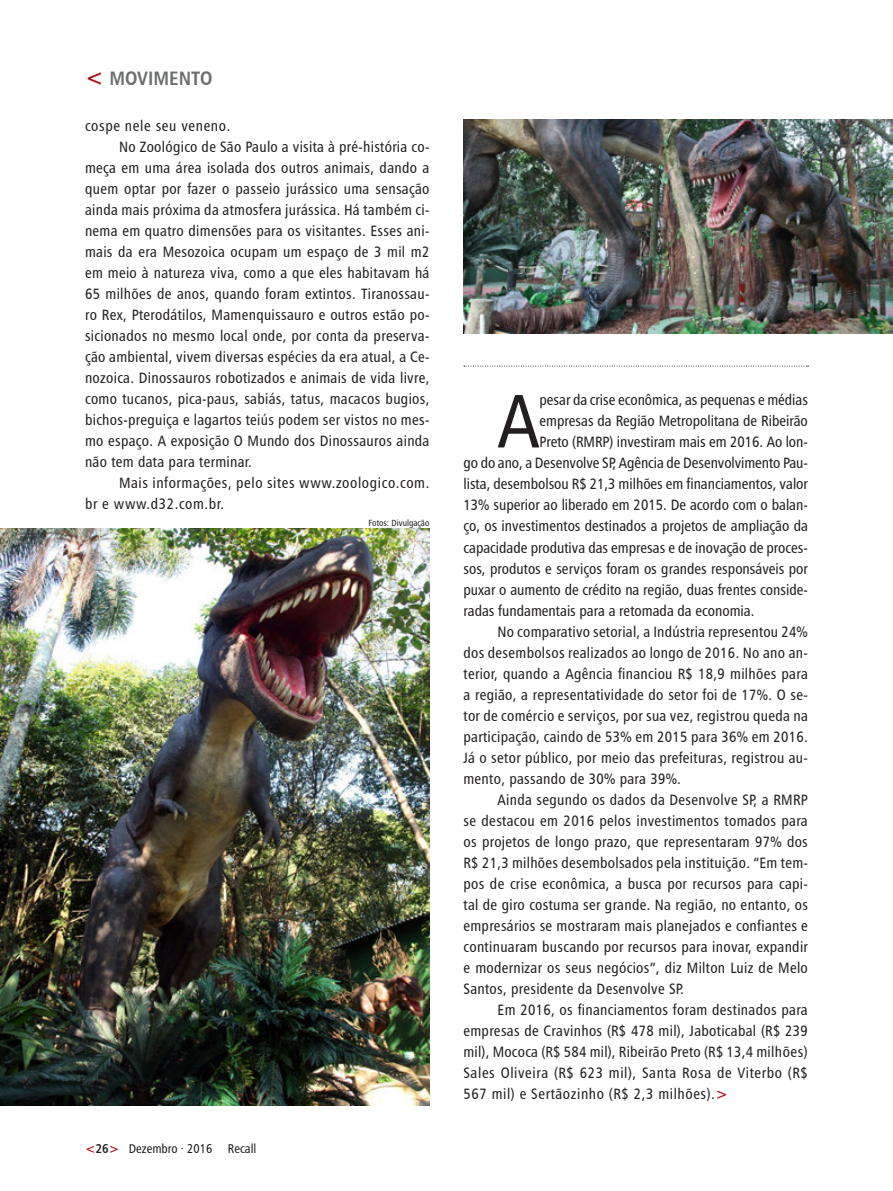
<style>
.page{position:relative;width:893px;height:1191px;background:#fff}
.page>*{position:absolute;margin:0;border:0;box-sizing:border-box;transform-origin:0 0}
.Corpo{font:75.6px "Humanist 777 BT Roman Condensed B";color:#231f20}
.t1{font:19.5px "Humanist 777 BT Bold Condensed B";color:#6c6d70}
.Corpo-2{font:15px/21px "Humanist 777 BT Roman Condensed B";color:#231f20;text-align:justify}
.Corpo-3{font:15px/21px "Humanist 777 BT Roman Condensed B";letter-spacing:.04em;color:#231f20}
.t2{font:12.75px "Humanist 777 BT Roman Condensed B";color:#231f20}
.Crédito{font:9px "Humanist 777 BT Roman Condensed B";color:#231f20}
.s1{font-size:22.5px;color:#b00d15}
.s2{font-family:"Humanist 777 BT Bold Condensed B";color:#b00d15}
.s3{font-family:"Humanist 777 BT Bold Condensed B"}
</style>
<div class="page">
<img style="left:0;top:528px;width:429px;height:578px">
<img style="left:463px;top:119px;width:430px;height:215px">
<svg style="left:464px;top:366px;width:344px;height:1px"></svg>
<p class="t1" style="left:85px;top:66px;width:129px"><span class="s1">&lt;</span> MOVIMENTO</p>
<p class="Corpo-3" style="left:85px;top:114px;width:147px">cospe nele seu veneno.</p>
<p class="Corpo-2" style="left:85px;top:135px;width:346px;text-indent:34px">No Zoológico de São Paulo a visita à pré-história co&shy;meça em uma área isolada dos outros animais, dando a quem optar por fazer o passeio jurássico uma sensação ainda mais próxima da atmosfera jurássica. Há também ci&shy;nema em quatro dimensões para os visitantes. Esses ani&shy;mais da era Mesozoica ocupam um espaço de 3 mil m2 em meio à natureza viva, como a que eles habitavam há 65 milhões de anos, quando foram extintos. Tiranossau&shy;ro Rex, Pterodátilos, Mamenquissauro e outros estão po&shy;sicionados no mesmo local onde, por conta da preserva&shy;ção ambiental, vivem diversas espécies da era atual, a Ce&shy;nozoica. Dinossauros robotizados e animais de vida livre, como tucanos, pica-paus, sabiás, tatus, macacos bugios, bichos-preguiça e lagartos teiús podem ser vistos no mes&shy;mo espaço. A exposição O Mundo dos Dinossauros ainda não tem data para terminar.</p>
<p class="Corpo-3" style="left:85px;top:471px;width:346px;text-indent:34px">Mais informações, pelo sites www.zoologico.com. br e www.d32.com.br.</p>
<p class="Crédito" style="left:369px;top:517px;width:62px">Fotos: Divulgação</p>
<p class="t2" style="left:85px;top:1140px;width:173px"><span class="s2">&lt;</span><span class="s3">26</span><span class="s2">&gt;</span> Dezembro · 2016 Recall</p>
<p class="Corpo" style="left:497px;top:374px;width:43px">A</p>
<p class="Corpo-2" style="left:539px;top:389px;width:270px">pesar da crise econômica, as pequenas e médias</p>
<p class="Corpo-2" style="left:539px;top:410px;width:270px">empresas da Região Metropolitana de Ribeirão</p>
<p class="Corpo-2" style="left:539px;top:431px;width:270px">Preto (RMRP) investiram mais em 2016. Ao lon-</p>
<p class="Corpo-2" style="left:463px;top:452px;width:346px">go do ano, a Desenvolve SP, Agência de Desenvolvimento Pau-</p>
<p class="Corpo-2" style="left:463px;top:473px;width:346px">lista, desembolsou R$ 21,3 milhões em financiamentos, valor</p>
<p class="Corpo-2" style="left:463px;top:494px;width:346px">13% superior ao liberado em 2015. De acordo com o balan-</p>
<p class="Corpo-2" style="left:463px;top:515px;width:346px">ço, os investimentos destinados a projetos de ampliação da</p>
<p class="Corpo-2" style="left:463px;top:536px;width:346px">capacidade produtiva das empresas e de inovação de proces-</p>
<p class="Corpo-2" style="left:463px;top:557px;width:346px">sos, produtos e serviços foram os grandes responsáveis por</p>
<p class="Corpo-2" style="left:463px;top:578px;width:346px">puxar o aumento de crédito na região, duas frentes conside-</p>
<p class="Corpo-2" style="left:463px;top:599px;width:292px">radas fundamentais para a retomada da economia.</p>
<p class="Corpo-2" style="left:463px;top:620px;width:346px;text-indent:34px">No comparativo setorial, a Indústria representou 24% dos desembolsos realizados ao longo de 2016. No ano an&shy;terior, quando a Agência financiou R$ 18,9 milhões para a região, a representatividade do setor foi de 17%. O se&shy;tor de comércio e serviços, por sua vez, registrou queda na participação, caindo de 53% em 2015 para 36% em 2016.<br>Já o setor público, por meio das prefeituras, registrou au&shy;mento, passando de 30% para 39%.</p>
<p class="Corpo-2" style="left:463px;top:788px;width:346px;text-indent:34px">Ainda segundo os dados da Desenvolve SP, a RMRP se destacou em 2016 pelos investimentos tomados para os projetos de longo prazo, que representaram 97% dos R$ 21,3 milhões desembolsados pela instituição. “Em tem&shy;pos de crise econômica, a busca por recursos para capi&shy;tal de giro costuma ser grande. Na região, no entanto, os empresários se mostraram mais planejados e confiantes e continuaram buscando por recursos para inovar, expandir e modernizar os seus negócios”, diz Milton Luiz de Melo Santos, presidente da Desenvolve SP.</p>
<p class="Corpo-2" style="left:463px;top:998px;width:346px;text-indent:34px">Em 2016, os financiamentos foram destinados para empresas de Cravinhos (R$ 478 mil), Jaboticabal (R$ 239 mil), Mococa (R$ 584 mil), Ribeirão Preto (R$ 13,4 milhões)<br>Sales Oliveira (R$ 623 mil), Santa Rosa de Viterbo (R$ 567 mil) e Sertãozinho (R$ 2,3 milhões).<span class="s2">&gt;</span></p>
</div>
